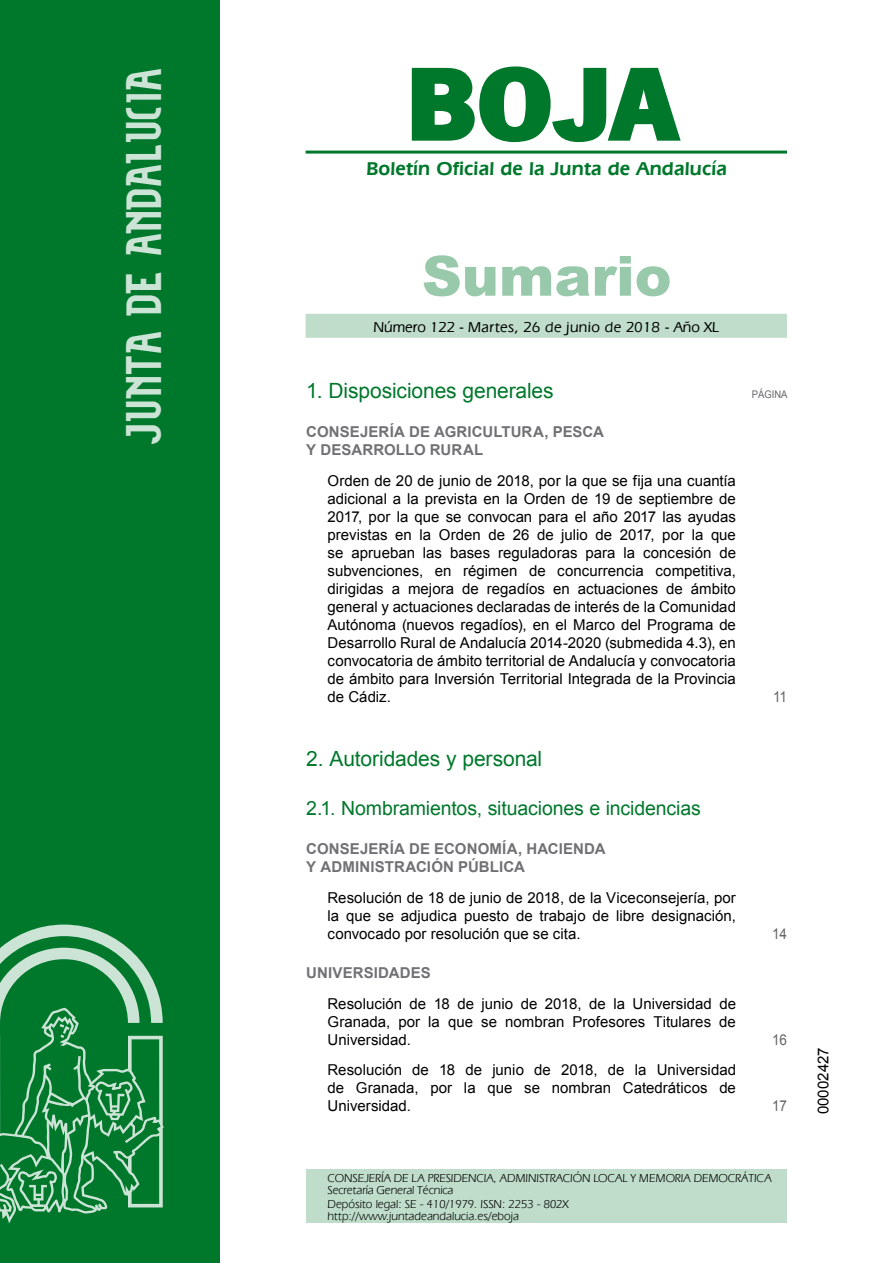
<style>
.page{position:relative;width:893px;height:1263px;background:#fff}
.page>*{position:absolute;margin:0;border:0;box-sizing:border-box;transform-origin:0 0}
.t1{font:700 105px "News Got T";color:#00782c;scale:1.14 1}
.t2{font:900 55.5px "Arial";color:#99c9ab}
.t3{font:27px "Alfabeto Andaluz Nuevo";color:#cce4d5}
.t4{font:21px "Arial";letter-spacing:-.005em;color:#00782c}
.t5{font:19.5px "Arial";letter-spacing:-.01em;color:#00782c}
.t6{font:600 19.5px "Eras IT Cby BT";letter-spacing:.01em;color:#00782c}
.t7{font:15px/18px "Arial";color:#000;text-align:justify}
.t8{font:700 15px/18px "Arial";letter-spacing:.01em;color:#707173}
.t9{font:500 15px "Eras IT Cby BT";letter-spacing:.025em;color:#000}
.t10{font:15px "Arial";color:#646567;scale:.9 1}
.t11{font:12px/12px "Eras IT Cby BT";letter-spacing:-.01em;color:#000}
.t12{font:10.5px "Arial";color:#646567;scale:.9 1}
</style>
<div class="page">
<hr style="left:305px;top:151px;width:482px;height:3px;background:#00782c">
<div style="left:305px;top:314px;width:482px;height:24px;background:#bfddca"></div>
<div style="left:0;top:0;width:219px;height:1263px;background:#00782c"></div>
<svg style="left:0;top:925px;width:164px;height:298px"></svg>
<svg style="left:411px;top:66px;width:270px;height:77px"></svg>
<div style="left:306px;top:1169px;width:481px;height:54px;background:#bfddca"></div>
<h3 class="t3" style="left:136px;top:446px;width:379px;rotate:-90deg">JUNTA DE ANDALUCIA</h3>
<h1 class="t1" style="left:405px;top:42px;width:240px">BOJA</h1>
<h3 class="t6" style="left:366px;top:157px;width:362px">Boletín Oficial de la Junta de Andalucía</h3>
<h2 class="t2" style="left:422px;top:236px;width:251px">Sumario</h2>
<p class="t9" style="left:373px;top:317px;width:346px">Número 122 - Martes, 26 de junio de 2018 - Año XL</p>
<h3 class="t4" style="left:306px;top:377px;width:249px">1. Disposiciones generales</h3>
<p class="t12" style="left:751px;top:388px;width:41px">PÁGINA</p>
<p class="t8" style="left:306px;top:424px;width:299px">CONSEJERÍA DE AGRICULTURA, PESCA<br>Y DESARROLLO RURAL</p>
<p class="t7" style="left:327px;top:472px;width:410px">Orden de 20 de junio de 2018, por la que se fija una cuantía adicional a la prevista en la Orden de 19 de septiembre de 2017, por la que se convocan para el año 2017 las ayudas previstas en la Orden de 26 de julio de 2017, por la que se aprueban las bases reguladoras para la concesión de subvenciones, en régimen de concurrencia competitiva, dirigidas a mejora de regadíos en actuaciones de ámbito general y actuaciones declaradas de interés de la Comunidad Autónoma (nuevos regadíos), en el Marco del Programa de Desarrollo Rural de Andalucía 2014-2020 (submedida 4.3), en convocatoria de ámbito territorial de Andalucía y convocatoria de ámbito para Inversión Territorial Integrada de la Provincia de Cádiz.</p>
<p class="t10" style="left:773px;top:687px;width:17px">11</p>
<h3 class="t4" style="left:306px;top:745px;width:237px">2. Autoridades y personal</h3>
<h3 class="t5" style="left:306px;top:795px;width:396px">2.1. Nombramientos, situaciones e incidencias</h3>
<p class="t8" style="left:306px;top:840px;width:301px">CONSEJERÍA DE ECONOMÍA, HACIENDA<br>Y ADMINISTRACIÓN PÚBLICA</p>
<p class="t7" style="left:327px;top:888px;width:410px">Resolución de 18 de junio de 2018, de la Viceconsejería, por la que se adjudica puesto de trabajo de libre designación, convocado por resolución que se cita.</p>
<p class="t8" style="left:306px;top:964px;width:126px">UNIVERSIDADES</p>
<p class="t7" style="left:327px;top:994px;width:410px">Resolución de 18 de junio de 2018, de la Universidad de Granada, por la que se nombran Profesores Titulares de Universidad.</p>
<p class="t7" style="left:327px;top:1061px;width:410px">Resolución de 18 de junio de 2018, de la Universidad de Granada, por la que se nombran Catedráticos de Universidad.</p>
<p class="t10" style="left:772px;top:923px;width:18px">14</p>
<p class="t10" style="left:772px;top:1030px;width:18px">16</p>
<p class="t10" style="left:772px;top:1096px;width:18px">17</p>
<p class="t11" style="left:327px;top:1171px;width:445px">CONSEJERÍA DE LA PRESIDENCIA, ADMINISTRACIÓN LOCAL Y MEMORIA DEMOCRÁTICA<br>Secretaría General Técnica</p>
<p class="t11" style="left:327px;top:1198px;width:243px">Depósito legal: SE - 410/1979. ISSN: 2253 - 802X http://www.juntadeandalucia.es/eboja</p>
<p class="t7" style="left:814px;top:1114px;width:68px;rotate:-90deg">00002427</p>
</div>
